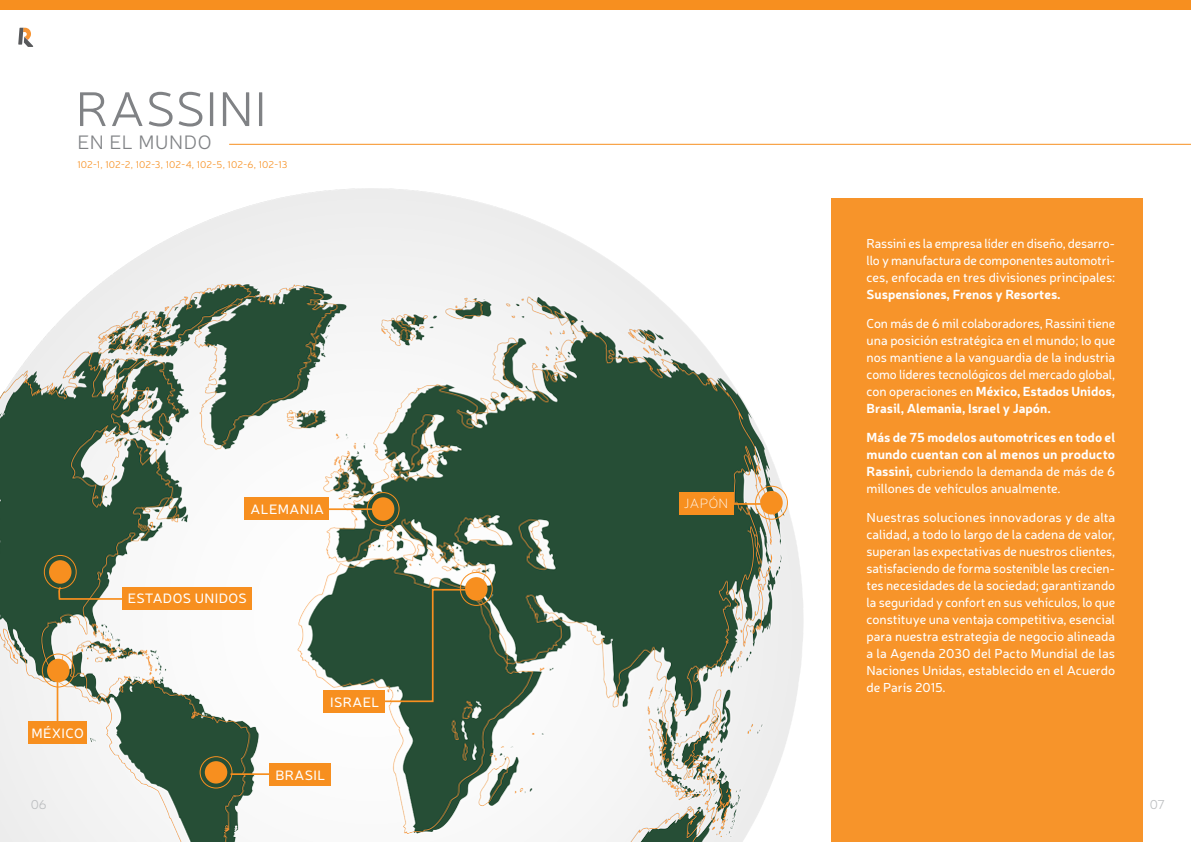
<style>
.page{position:relative;width:1191px;height:842px;background:#fff}
.page>*{position:absolute;margin:0;border:0;box-sizing:border-box;transform-origin:0 0}
.t1{font:300 49px "Neris";letter-spacing:.02em;color:#808285}
.t2{font:300 19.6px "Neris";letter-spacing:.03em;color:#808285}
.t3{font:13.6px "Neris";letter-spacing:.03em;color:#fff}
.t4{font:100 13.6px "Neris";letter-spacing:.03em;color:#fff}
.t5{font:13px/17px "Neris";color:#fff;text-align:justify}
.t6{font:700 13px/17px "Neris";color:#fff;text-align:justify}
.t7{font:300 13px "Neris";color:#bcbec0}
.t8{font:300 9.8px "Neris";letter-spacing:.015em;color:#f78f1f}
.s1{font-weight:700}
.s2{font-weight:400}
</style>
<div class="page">
<div style="left:831px;top:199px;width:311px;height:643px;background:#f7942a"></div>
<hr style="left:229px;top:144px;width:962px;height:1px;background:#f78f1f">
<img style="left:0;top:188px;width:804px;height:654px">
<div style="left:47px;top:659px;width:22px;height:23px;background:#f78f1f;border-radius:50%"></div>
<div style="left:42px;top:654px;width:33px;height:33px;border:1px solid #f78f1f;border-radius:50%"></div>
<div style="left:49px;top:560px;width:22px;height:24px;background:#f78f1f;border-radius:50%"></div>
<div style="left:44px;top:555px;width:33px;height:34px;border:1px solid #f78f1f;border-radius:50%"></div>
<div style="left:372px;top:497px;width:22px;height:24px;background:#f78f1f;border-radius:50%"></div>
<div style="left:367px;top:492px;width:32px;height:34px;border:1px solid #f78f1f;border-radius:50%"></div>
<div style="left:465px;top:577px;width:22px;height:24px;background:#f78f1f;border-radius:50%"></div>
<div style="left:460px;top:572px;width:32px;height:34px;border:1px solid #f78f1f;border-radius:50%"></div>
<div style="left:760px;top:491px;width:22px;height:23px;background:#f78f1f;border-radius:50%"></div>
<div style="left:755px;top:486px;width:33px;height:34px;border:1px solid #f78f1f;border-radius:50%"></div>
<div style="left:205px;top:761px;width:22px;height:22px;background:#f78f1f;border-radius:50%"></div>
<div style="left:200px;top:756px;width:32px;height:32px;border:1px solid #f78f1f;border-radius:50%"></div>
<svg style="left:58px;top:586px;width:69px;height:15px"></svg>
<hr style="left:57px;top:670px;width:1px;height:51px;background:#f78f1f">
<hr style="left:327px;top:508px;width:47px;height:2px;background:#f78f1f">
<hr style="left:230px;top:773px;width:47px;height:2px;background:#f78f1f">
<svg style="left:381px;top:588px;width:94px;height:115px;background:#335439"></svg>
<hr style="left:727px;top:503px;width:34px;height:2px;background:#f78f1f">
<div style="left:28px;top:721px;width:59px;height:23px;background:#f78f1f"></div>
<div style="left:244px;top:497px;width:85px;height:23px;background:#f78f1f"></div>
<div style="left:323px;top:690px;width:61px;height:22px;background:#f78f1f"></div>
<div style="left:269px;top:763px;width:61px;height:22px;background:#f78f1f"></div>
<div style="left:679px;top:493px;width:54px;height:22px;background:#f78f1f"></div>
<div style="left:122px;top:587px;width:129px;height:22px;background:#f78f1f"></div>
<div style="left:0;top:0;width:1191px;height:10px;background:#f78f1f"></div>
<svg style="left:18px;top:28px;width:15px;height:19px"></svg>
<h1 class="t1" style="left:76px;top:78px;width:192px">RASSINI</h1>
<h2 class="t2" style="left:77px;top:130px;width:136px">EN EL MUNDO</h2>
<p class="t8" style="left:77px;top:159px;width:211px">102-1, 102-2, 102-3, 102-4, 102-5, 102-6, 102-13</p>
<p class="t3" style="left:250px;top:500px;width:75px">ALEMANIA</p>
<p class="t3" style="left:31px;top:724px;width:54px">MÉXICO</p>
<p class="t3" style="left:128px;top:589px;width:121px">ESTADOS UNIDOS</p>
<p class="t3" style="left:330px;top:693px;width:51px">ISRAEL</p>
<p class="t3" style="left:275px;top:766px;width:51px">BRASIL</p>
<p class="t4" style="left:684px;top:495px;width:46px">JAPÓN</p>
<p class="t5" style="left:866px;top:234px;width:250px">Rassini es la empresa líder en diseño, desarro&shy;llo y manufactura de componentes automotri&shy;ces, enfocada en tres divisiones principales:</p>
<p class="t6" style="left:866px;top:285px;width:196px">Suspensiones, Frenos y Resortes.</p>
<p class="t5" style="left:866px;top:314px;width:250px">Con más de 6 mil colaboradores, Rassini tiene una posición estratégica en el mundo; lo que nos mantiene a la vanguardia de la industria como líderes tecnológicos del mercado global, con operaciones en <span class="s1">México, Estados Unidos, Brasil, Alemania, Israel y Japón.</span></p>
<p class="t6" style="left:866px;top:428px;width:250px">Más de 75 modelos automotrices en todo el mundo cuentan con al menos un producto Rassini, <span class="s2">cubriendo la demanda de más de 6 millones de vehículos anualmente.</span></p>
<p class="t5" style="left:866px;top:508px;width:250px">Nuestras soluciones innovadoras y de alta calidad, a todo lo largo de la cadena de valor, superan las expectativas de nuestros clientes, satisfaciendo de forma sostenible las crecien&shy;tes necesidades de la sociedad; garantizando la seguridad y confort en sus vehículos, lo que constituye una ventaja competitiva, esencial para nuestra estrategia de negocio alineada a la Agenda 2030 del Pacto Mundial de las Naciones Unidas, establecido en el Acuerdo de París 2015.</p>
<p class="t7" style="left:31px;top:796px;width:17px">06</p>
<p class="t7" style="left:1149px;top:796px;width:17px">07</p>
</div>
